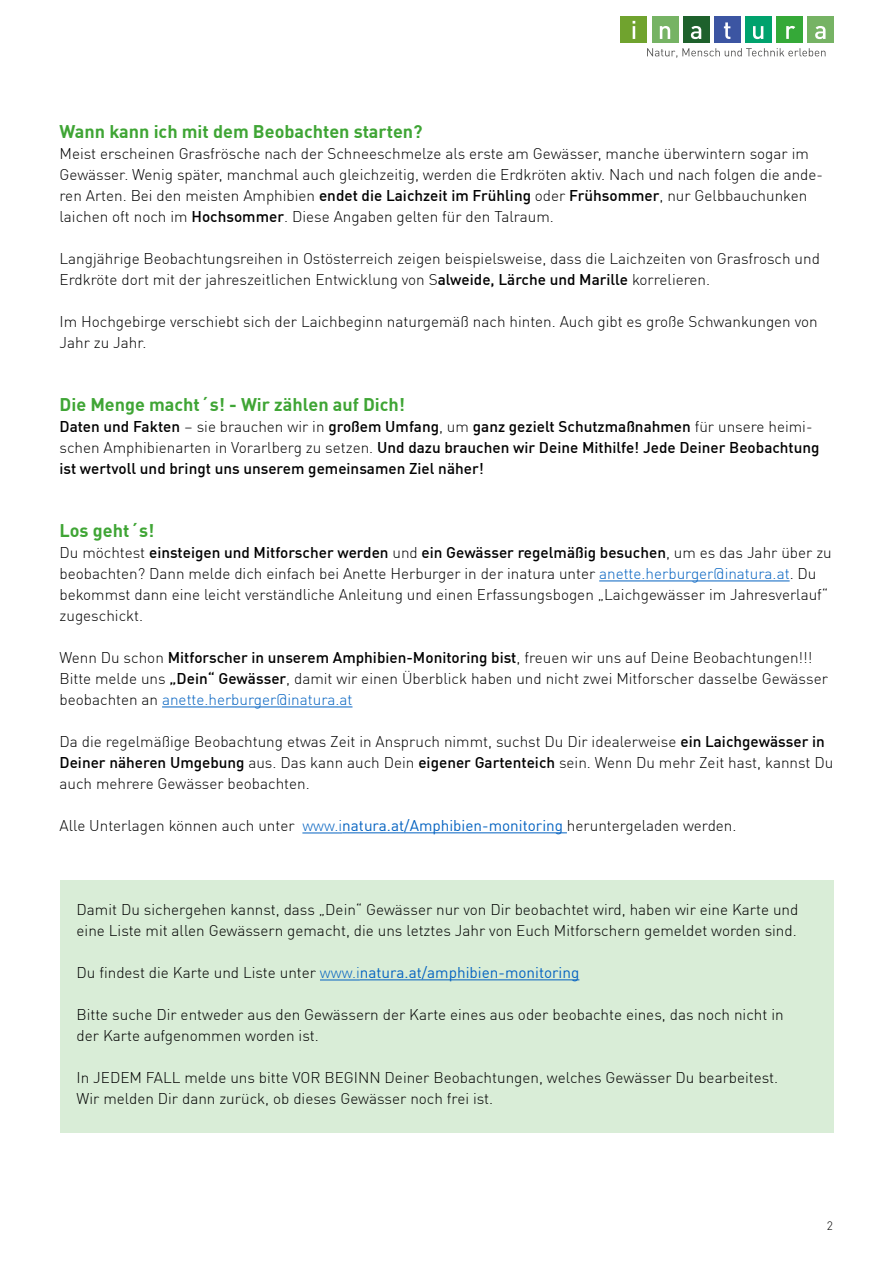
<style>
.page{position:relative;width:893px;height:1263px;background:#fff}
.page>*{position:absolute;margin:0;border:0;box-sizing:border-box;transform-origin:0 0}
.t1{font:700 18px "DINOT";color:#3fa535}
.t2{font:300 15.3px/21px "DINOT";color:#000}
.t3{font:500 15.3px/21px "DINOT";color:#000}
.t4{font:300 12px "DINOT";color:#000}
.s1{font-weight:500}
.s2{font-weight:300}
.s3{color:#0563c1}
.s4{font-weight:400;color:#0563c1}
</style>
<div class="page">
<div style="left:621px;top:16px;width:26px;height:26px;background:#70a32e"></div>
<svg style="left:633px;top:21px;width:2px;height:18px"></svg>
<div style="left:652px;top:16px;width:26px;height:26px;background:#76b364"></div>
<svg style="left:660px;top:26px;width:10px;height:13px"></svg>
<div style="left:683px;top:16px;width:26px;height:26px;background:#1e612c"></div>
<svg style="left:691px;top:26px;width:10px;height:13px"></svg>
<div style="left:714px;top:16px;width:26px;height:26px;background:#3c55a2"></div>
<svg style="left:724px;top:22px;width:6px;height:17px"></svg>
<div style="left:745px;top:16px;width:26px;height:26px;background:#00a26d"></div>
<svg style="left:753px;top:26px;width:10px;height:13px"></svg>
<div style="left:776px;top:16px;width:26px;height:26px;background:#35a938"></div>
<svg style="left:786px;top:26px;width:9px;height:13px"></svg>
<div style="left:807px;top:16px;width:26px;height:26px;background:#76b364"></div>
<svg style="left:815px;top:26px;width:10px;height:13px"></svg>
<svg style="left:647px;top:48px;width:178px;height:10px"></svg>
<hr style="left:599px;top:581px;width:191px;height:1px;background:#0563c1">
<hr style="left:162px;top:707px;width:190px;height:1px;background:#0563c1">
<hr style="left:302px;top:833px;width:40px;height:1px;background:#0563c1">
<hr style="left:342px;top:832px;width:225px;height:1px;background:#0563c1">
<div style="left:60px;top:880px;width:773px;height:253px;background:#d9edd7"></div>
<hr style="left:320px;top:980px;width:40px;height:1px;background:#0563c1">
<hr style="left:360px;top:979px;width:219px;height:1px;background:#0563c1">
<p class="t1" style="left:60px;top:117px;width:365px">Wann kann ich mit dem Beobachten starten?</p>
<p class="t2" style="left:60px;top:142px;width:765px">Meist erscheinen Grasfrösche nach der Schneeschmelze als erste am Gewässer, manche überwintern sogar im Gewässer. Wenig später, manchmal auch gleichzeitig, werden die Erdkröten aktiv. Nach und nach folgen die ande&shy;ren Arten. Bei den meisten Amphibien <span class="s1">endet die Laichzeit im Frühling</span> oder <span class="s1">Frühsommer</span>, nur Gelbbauchunken laichen oft noch im <span class="s1">Hochsommer</span>. Diese Angaben gelten für den Talraum.</p>
<p class="t2" style="left:60px;top:247px;width:762px">Langjährige Beobachtungsreihen in Ostösterreich zeigen beispielsweise, dass die Laichzeiten von Grasfrosch und<br>Erdkröte dort mit der jahreszeitlichen Entwicklung von S<span class="s1">alweide, Lärche und Marille</span> korrelieren.</p>
<p class="t2" style="left:60px;top:310px;width:760px">Im Hochgebirge verschiebt sich der Laichbeginn naturgemäß nach hinten. Auch gibt es große Schwankungen von<br>Jahr zu Jahr.</p>
<p class="t1" style="left:60px;top:390px;width:347px">Die Menge macht´s! - Wir zählen auf Dich!</p>
<p class="t3" style="left:60px;top:415px;width:761px">Daten und Fakten <span class="s2">– sie brauchen wir in</span> großem Umfang<span class="s2">, um</span> ganz gezielt Schutzmaßnahmen <span class="s2">für unsere heimi&shy;schen Amphibienarten in Vorarlberg zu setzen.</span> Und dazu brauchen wir Deine Mithilfe! Jede Deiner Beobachtung ist wertvoll und bringt uns unserem gemeinsamen Ziel näher!</p>
<p class="t1" style="left:60px;top:516px;width:96px">Los geht´s!</p>
<p class="t2" style="left:60px;top:541px;width:774px">Du möchtest <span class="s1">einsteigen und Mitforscher werden</span> und <span class="s1">ein Gewässer regelmäßig besuchen</span>, um es das Jahr über zu beobachten? Dann melde dich einfach bei Anette Herburger in der inatura unter <span class="s3">anette.herburger@inatura.at</span>. Du bekommst dann eine leicht verständliche Anleitung und einen Erfassungsbogen „Laichgewässer im Jahresverlauf“ zugeschickt.</p>
<p class="t2" style="left:60px;top:646px;width:770px">Wenn Du schon <span class="s1">Mitforscher in unserem Amphibien-Monitoring bist</span>, freuen wir uns auf Deine Beobachtungen!!!<br>Bitte melde uns <span class="s1">„Dein“ Gewässer</span>, damit wir einen Überblick haben und nicht zwei Mitforscher dasselbe Gewässer beobachten an <span class="s3">anette.herburger@inatura.at</span></p>
<p class="t2" style="left:60px;top:730px;width:775px">Da die regelmäßige Beobachtung etwas Zeit in Anspruch nimmt, suchst Du Dir idealerweise <span class="s1">ein Laichgewässer in<br>Deiner näheren Umgebung</span> aus. Das kann auch Dein <span class="s1">eigener Gartenteich</span> sein. Wenn Du mehr Zeit hast, kannst Du auch mehrere Gewässer beobachten.</p>
<p class="t2" style="left:60px;top:814px;width:678px">Alle Unterlagen können auch unter <span class="s3">www.i</span><span class="s4">natura.at/Amphibien-monitoring</span> heruntergeladen werden.</p>
<p class="t2" style="left:77px;top:898px;width:723px">Damit Du sichergehen kannst, dass „Dein“ Gewässer nur von Dir beobachtet wird, haben wir eine Karte und eine Liste mit allen Gewässern gemacht, die uns letztes Jahr von Euch Mitforschern gemeldet worden sind.</p>
<p class="t2" style="left:77px;top:961px;width:504px">Du findest die Karte und Liste unter <span class="s3">www.i</span><span class="s4">natura.at/amphibien-monitoring</span></p>
<p class="t2" style="left:77px;top:1003px;width:709px">Bitte suche Dir entweder aus den Gewässern der Karte eines aus oder beobachte eines, das noch nicht in der Karte aufgenommen worden ist.</p>
<p class="t2" style="left:77px;top:1066px;width:703px">In JEDEM FALL melde uns bitte VOR BEGINN Deiner Beobachtungen, welches Gewässer Du bearbeitest.<br>Wir melden Dir dann zurück, ob dieses Gewässer noch frei ist.</p>
<p class="t4" style="left:827px;top:1217px;width:8px">2</p>
</div>
